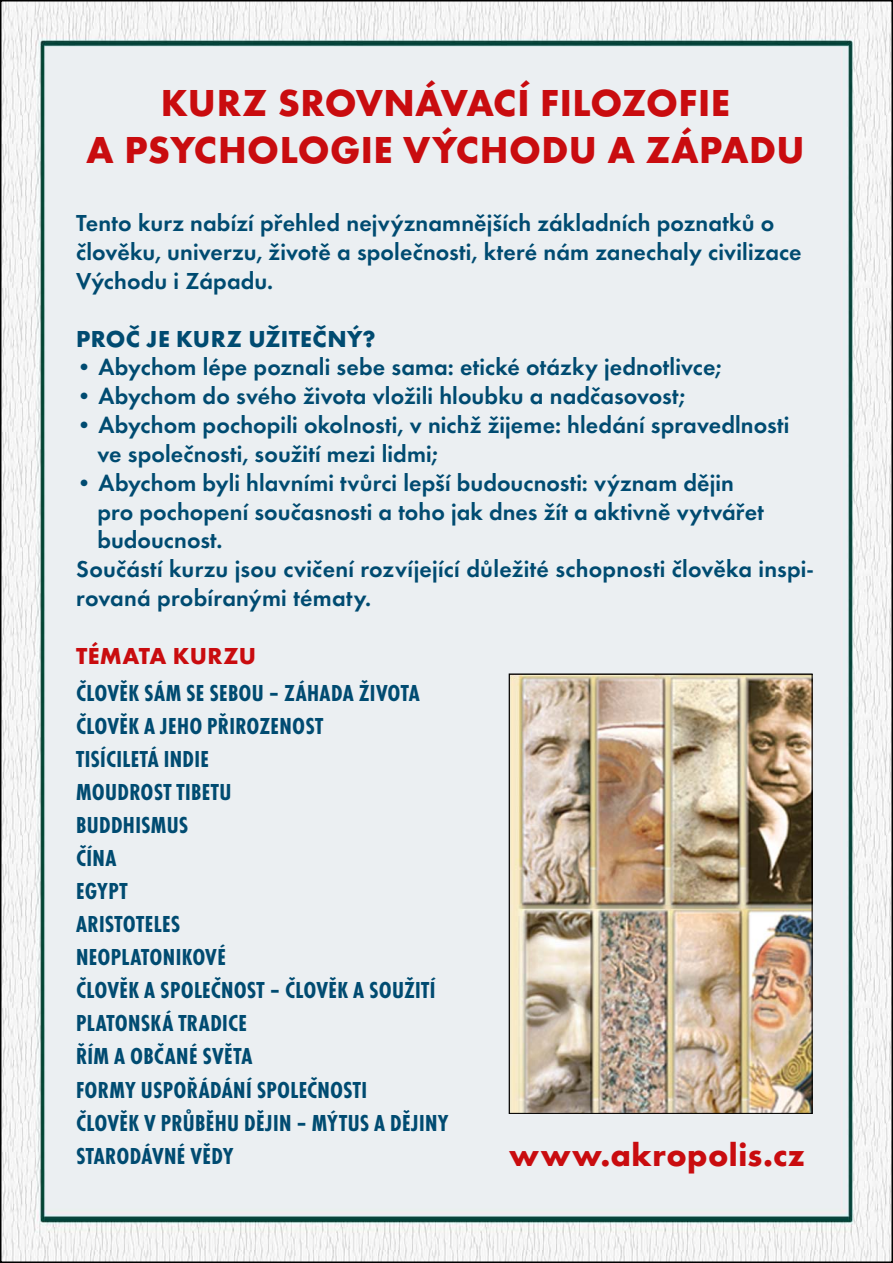
<style>
.page{position:relative;width:893px;height:1263px;background:#fff}
.page>*{position:absolute;margin:0;border:0;box-sizing:border-box;transform-origin:0 0}
.reklama_nadpis_červe{font:700 39px "Futura TEE";letter-spacing:.01em;color:#c90c0f}
.reklama_text_tyrkys{font:700 33px "Futura TEE";letter-spacing:.015em;color:#c90c0f}
.reklama_text_tyrkys-2{font:600 24px/28.8px "Futura TEE";letter-spacing:.005em;color:#004b71}
.reklama_text_tyrkys-3{font:700 condensed 24px "Futura TEE";letter-spacing:.015em;color:#004b71}
.reklama_text_tyrkys-4{font:700 24px "Futura TEE";letter-spacing:.01em;color:#004b71}
.reklama_text_tyrkys-5{font:700 24px "Futura TEE";letter-spacing:.01em;color:#c90c0f}
</style>
<div class="page">
<img style="left:3px;top:3px;width:887px;height:1257px">
<img style="left:511px;top:675px;width:300px;height:437px">
<div style="left:509px;top:673px;width:304px;height:441px;border:1px solid #000"></div>
<p class="reklama_nadpis_červe" style="left:161px;top:79px;width:571px">KURZ SROVNÁVACÍ FILOZOFIE</p>
<p class="reklama_nadpis_červe" style="left:86px;top:126px;width:720px">A PSYCHOLOGIE VÝCHODU A ZÁPADU</p>
<p class="reklama_text_tyrkys-2" style="left:76px;top:209px;width:727px">Tento kurz nabízí přehled nejvýznamnějších základních poznatků o člověku, univerzu, životě a společnosti, které nám zanechaly civilizace<br>Východu i Západu.</p>
<p class="reklama_text_tyrkys-4" style="left:76px;top:324px;width:301px">PROČ JE KURZ UŽITEČNÝ?</p>
<p class="reklama_text_tyrkys-2" style="left:76px;top:353px;width:646px">• Abychom lépe poznali sebe sama: etické otázky jednotlivce;</p>
<p class="reklama_text_tyrkys-2" style="left:76px;top:382px;width:610px">• Abychom do svého života vložili hloubku a nadčasovost;</p>
<p class="reklama_text_tyrkys-2" style="left:97px;top:410px;width:693px;text-indent:-21px">• Abychom pochopili okolnosti, v nichž žijeme: hledání spravedlnosti ve společnosti, soužití mezi lidmi;</p>
<p class="reklama_text_tyrkys-2" style="left:97px;top:468px;width:668px;text-indent:-21px">• Abychom byli hlavními tvůrci lepší budoucnosti: význam dějin pro pochopení současnosti a toho jak dnes žít a aktivně vytvářet budoucnost.</p>
<p class="reklama_text_tyrkys-2" style="left:76px;top:554px;width:738px">Součástí kurzu jsou cvičení rozvíjející důležité schopnosti člověka inspi&shy;rovaná probíranými tématy.</p>
<p class="reklama_text_tyrkys-5" style="left:76px;top:641px;width:181px">TÉMATA KURZU</p>
<p class="reklama_text_tyrkys-3" style="left:76px;top:679px;width:345px">ČLOVĚK SÁM SE SEBOU – ZÁHADA ŽIVOTA</p>
<p class="reklama_text_tyrkys-3" style="left:76px;top:712px;width:249px">ČLOVĚK A JEHO PŘIROZENOST</p>
<p class="reklama_text_tyrkys-3" style="left:76px;top:745px;width:134px">TISÍCILETÁ INDIE</p>
<p class="reklama_text_tyrkys-3" style="left:76px;top:778px;width:157px">MOUDROST TIBETU</p>
<p class="reklama_text_tyrkys-3" style="left:76px;top:811px;width:114px">BUDDHISMUS</p>
<p class="reklama_text_tyrkys-3" style="left:76px;top:844px;width:42px">ČÍNA</p>
<p class="reklama_text_tyrkys-3" style="left:76px;top:877px;width:53px">EGYPT</p>
<p class="reklama_text_tyrkys-3" style="left:76px;top:910px;width:105px">ARISTOTELES</p>
<p class="reklama_text_tyrkys-3" style="left:76px;top:943px;width:151px">NEOPLATONIKOVÉ</p>
<p class="reklama_text_tyrkys-3" style="left:76px;top:976px;width:361px">ČLOVĚK A SPOLEČNOST – ČLOVĚK A SOUŽITÍ</p>
<p class="reklama_text_tyrkys-3" style="left:76px;top:1009px;width:172px">PLATONSKÁ TRADICE</p>
<p class="reklama_text_tyrkys-3" style="left:76px;top:1042px;width:178px">ŘÍM A OBČANÉ SVĚTA</p>
<p class="reklama_text_tyrkys-3" style="left:76px;top:1076px;width:293px">FORMY USPOŘÁDÁNÍ SPOLEČNOSTI</p>
<p class="reklama_text_tyrkys-3" style="left:76px;top:1109px;width:374px">ČLOVĚK V PRŮBĚHU DĚJIN – MÝTUS A DĚJINY</p>
<p class="reklama_text_tyrkys-3" style="left:76px;top:1142px;width:159px">STARODÁVNÉ VĚDY</p>
<p class="reklama_text_tyrkys" style="left:509px;top:1135px;width:297px">www.akropolis.cz</p>
</div>
